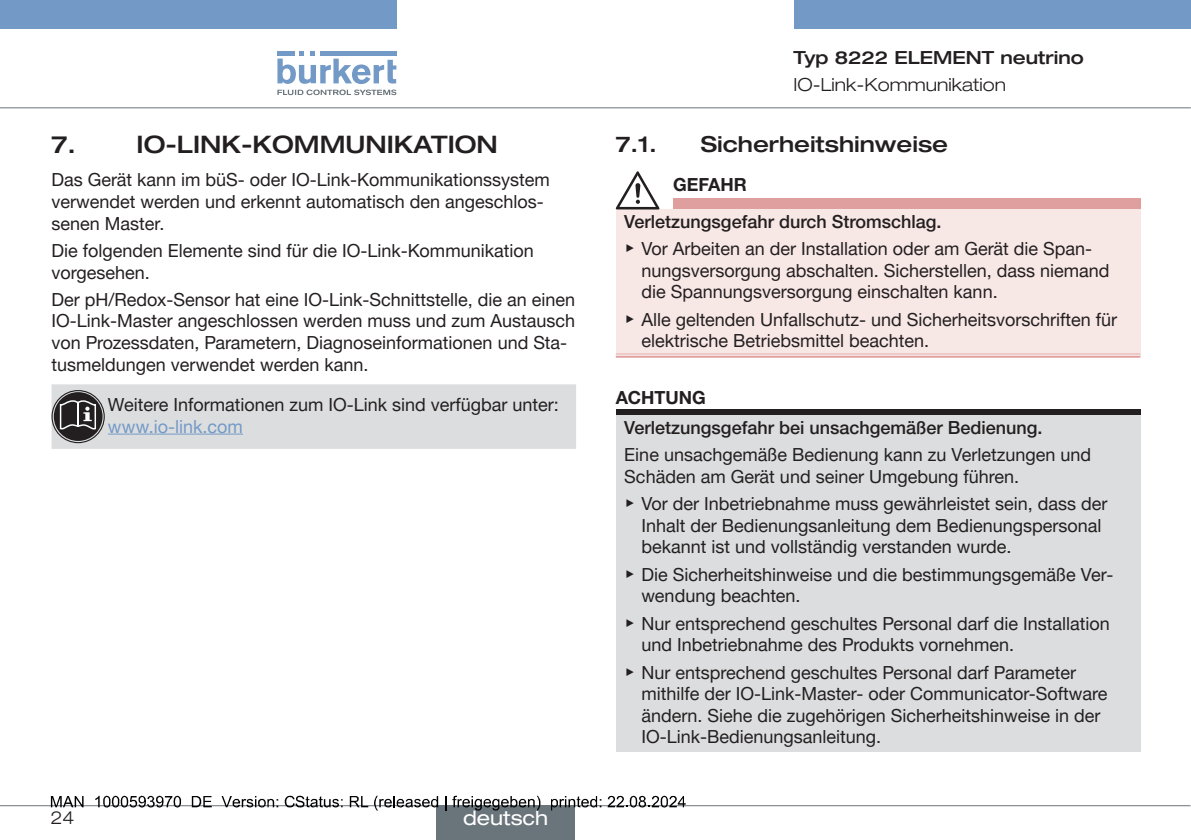
<style>
.page{position:relative;width:1191px;height:840px;background:#fff}
.page>*{position:absolute;margin:0;border:0;box-sizing:border-box;transform-origin:0 0}
.t1{font:500 expanded 24px "Helvetica Neue LTW1 G";color:#231f20}
.t2{font:500 expanded 22px "Helvetica Neue LTW1 G";color:#231f20}
.t3{font:expanded 20px "Helvetica Neue LTW1 G";color:#fff}
.Fließtext{font:18px/21.6px "Helvetica Neue LTW1 G";color:#231f20}
.SI-Folge{font:18px/21.6px "Helvetica Neue LTW1 G";color:#231f20}
.SI-Art{font:500 18px "Helvetica Neue LTW1 G";color:#231f20}
.HI-Text{font:18px/21.6px "Helvetica Neue LTW1 G";color:#231f20}
.t4{font:300 expanded 18px "Helvetica Neue LTW1 G";color:#231f20}
.t5{font:500 expanded 18px "Helvetica Neue LTW1 G";color:#231f20}
.SI-Wort{font:700 18px "Helvetica Neue LTW1 G";color:#231f20}
.s1{color:#739ac7}
.s2{font-family:"Arial Unicode MS"}
</style>
<div class="page">
<svg style="left:1190px;top:0;width:1px;height:28px"></svg>
<div style="left:0;top:0;width:396px;height:28px;background:#739ac7"></div>
<div style="left:793px;top:0;width:397px;height:28px;background:#739ac7"></div>
<svg style="left:277px;top:51px;width:119px;height:44px"></svg>
<hr style="left:0;top:107px;width:1190px;height:1px;background:#6a747b">
<div style="left:616px;top:209px;width:524px;height:146px;background:#f7e7e5"></div>
<hr style="left:616px;top:353px;width:57px;height:4px;background:#edcbcb">
<hr style="left:673px;top:353px;width:467px;height:4px;background:#edcbcb">
<hr style="left:616px;top:353px;width:57px;height:1px;background:#df9f9e">
<hr style="left:616px;top:355px;width:57px;height:2px;background:#df9f9e">
<hr style="left:673px;top:353px;width:467px;height:1px;background:#df9f9e">
<hr style="left:673px;top:355px;width:467px;height:2px;background:#df9f9e">
<svg style="left:616px;top:171px;width:524px;height:38px"></svg>
<div style="left:616px;top:409px;width:524px;height:6px;background:#231f20"></div>
<div style="left:616px;top:415px;width:524px;height:336px;background:#dcddde"></div>
<svg style="left:51px;top:384px;width:525px;height:64px;background:#d2d3d4"></svg>
<hr style="left:108px;top:433px;width:135px;height:1px;background:#739ac7">
<hr style="left:0;top:804px;width:1190px;height:1px;background:#6a747b">
<div style="left:436px;top:805px;width:139px;height:34px;background:#6a747b"></div>
<svg style="left:51px;top:796px;width:33px;height:10px"></svg>
<svg style="left:95px;top:795px;width:86px;height:12px"></svg>
<svg style="left:192px;top:796px;width:20px;height:10px"></svg>
<svg style="left:222px;top:796px;width:56px;height:11px"></svg>
<svg style="left:285px;top:795px;width:57px;height:12px"></svg>
<svg style="left:350px;top:796px;width:18px;height:10px"></svg>
<svg style="left:374px;top:795px;width:64px;height:15px"></svg>
<svg style="left:445px;top:796px;width:1px;height:14px"></svg>
<svg style="left:452px;top:795px;width:88px;height:15px"></svg>
<svg style="left:551px;top:796px;width:50px;height:14px"></svg>
<svg style="left:607px;top:795px;width:78px;height:12px"></svg>
<p class="t1" style="left:51px;top:129px;width:26px">7.</p>
<p class="t1" style="left:137px;top:129px;width:363px">IO-LINK-KOMMUNIKATION</p>
<p class="Fließtext" style="left:51px;top:169px;width:500px">Das Gerät kann im büS- oder IO-Link-Kommunikationssystem verwendet werden und erkennt automatisch den angeschlos&shy;senen Master.</p>
<p class="Fließtext" style="left:51px;top:239px;width:484px">Die folgenden Elemente sind für die IO-Link-Kommunikation vorgesehen.</p>
<p class="Fließtext" style="left:51px;top:288px;width:525px">Der pH/Redox-Sensor hat eine IO-Link-Schnittstelle, die an einen IO-Link-Master angeschlossen werden muss und zum Austausch von Prozessdaten, Parametern, Diagnoseinformationen und Sta&shy;tusmeldungen verwendet werden kann.</p>
<p class="HI-Text" style="left:108px;top:393px;width:452px">Weitere Informationen zum IO-Link sind verfügbar unter: <span class="s1">www.io-link.com</span></p>
<p class="t4" style="left:51px;top:806px;width:26px">24</p>
<p class="t3" style="left:463px;top:805px;width:86px">deutsch</p>
<p class="t5" style="left:793px;top:46px;width:292px">Typ 8222 ELEMENT neutrino</p>
<p class="t4" style="left:793px;top:74px;width:214px">IO-Link-Kommunikation</p>
<p class="t2" style="left:616px;top:130px;width:43px">7.1.</p>
<p class="t2" style="left:701px;top:130px;width:249px">Sicherheitshinweise</p>
<p class="SI-Wort" style="left:673px;top:173px;width:75px">GEFAHR</p>
<p class="SI-Art" style="left:624px;top:210px;width:319px">Verletzungsgefahr durch Stromschlag.</p>
<p class="Fließtext" style="left:641px;top:237px;width:470px;text-indent:-17px"><span class="s2">▶</span> Vor Arbeiten an der Installation oder am Gerät die Span&shy;nungsversorgung abschalten. Sicherstellen, dass niemand die Spannungsversorgung einschalten kann.</p>
<p class="Fließtext" style="left:641px;top:308px;width:477px;text-indent:-17px"><span class="s2">▶</span> Alle geltenden Unfallschutz- und Sicherheitsvorschriften für elektrische Betriebsmittel beachten.</p>
<p class="SI-Wort" style="left:616px;top:386px;width:92px">ACHTUNG</p>
<p class="SI-Art" style="left:624px;top:416px;width:420px">Verletzungsgefahr bei unsachgemäßer Bedienung.</p>
<p class="SI-Folge" style="left:624px;top:443px;width:468px">Eine unsachgemäße Bedienung kann zu Verletzungen und<br>Schäden am Gerät und seiner Umgebung führen.</p>
<p class="Fließtext" style="left:641px;top:492px;width:468px;text-indent:-17px"><span class="s2">▶</span> Vor der Inbetriebnahme muss gewährleistet sein, dass der<br>Inhalt der Bedienungsanleitung dem Bedienungspersonal bekannt ist und vollständig verstanden wurde.</p>
<p class="Fließtext" style="left:641px;top:563px;width:473px;text-indent:-17px"><span class="s2">▶</span> Die Sicherheitshinweise und die bestimmungsgemäße Ver&shy;wendung beachten.</p>
<p class="Fließtext" style="left:641px;top:612px;width:470px;text-indent:-17px"><span class="s2">▶</span> Nur entsprechend geschultes Personal darf die Installation und Inbetriebnahme des Produkts vornehmen.</p>
<p class="Fließtext" style="left:641px;top:660px;width:468px;text-indent:-17px"><span class="s2">▶</span> Nur entsprechend geschultes Personal darf Parameter mithilfe der IO-Link-Master- oder Communicator-Software ändern. Siehe die zugehörigen Sicherheitshinweise in der IO-Link-Bedienungsanleitung.</p>
</div>
